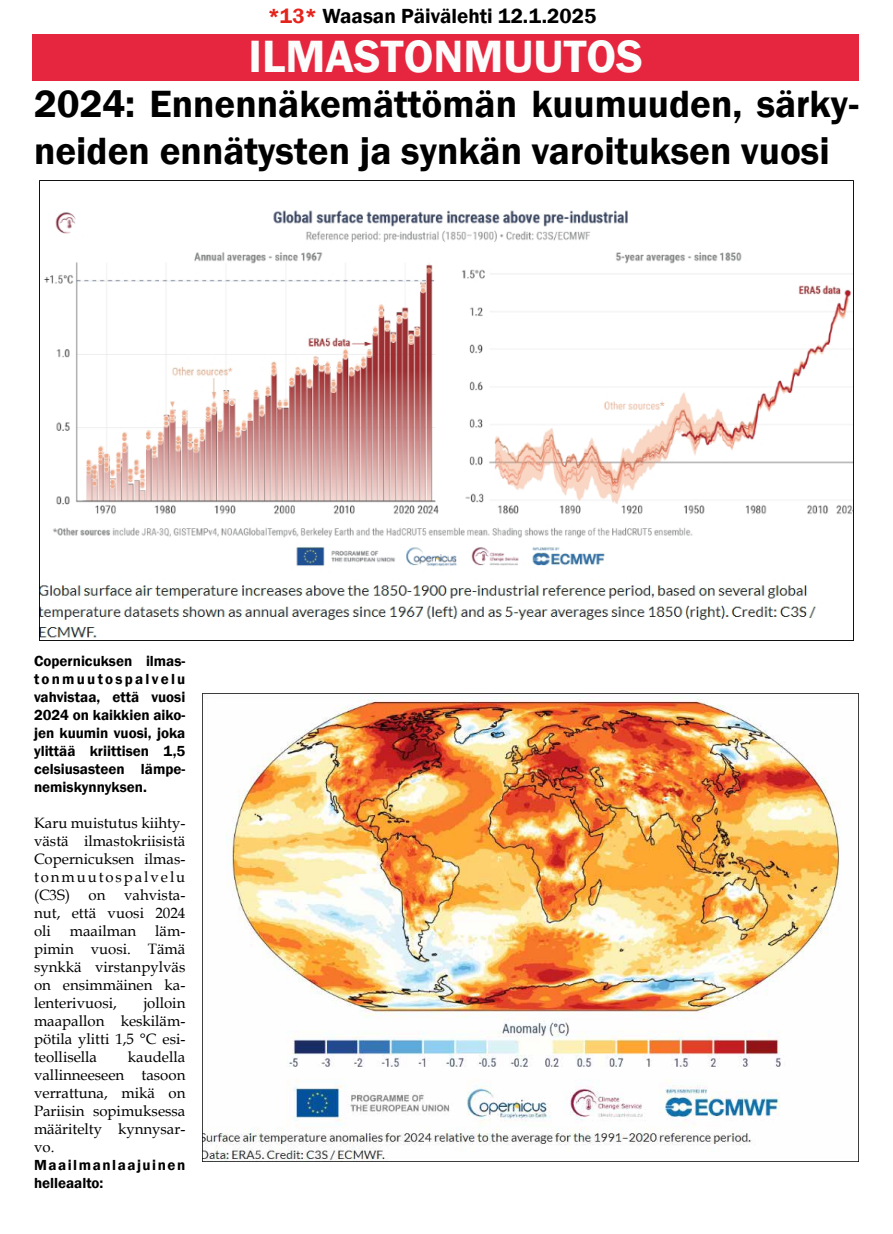
<style>
.page{position:relative;width:893px;height:1234px;background:#fff}
.page>*{position:absolute;margin:0;border:0;box-sizing:border-box;transform-origin:0 0}
.t1{font:600 46.5px "Franklin Gothic";color:#fbfdfc}
.t2{font:600 39px/46.8px "Franklin Gothic";color:#000}
.t3{font:600 21px "Franklin Gothic";color:#000}
.t4{font:15px/18px "Book Antiqua";color:#000;text-align:justify}
.t5{font:600 15px/18px "Franklin Gothic";color:#000;text-align:justify}
.t6{font:600 15px/18px "Franklin Gothic";letter-spacing:.105em;color:#000}
.s1{color:#e5231d}
</style>
<div class="page">
<div style="left:33px;top:34px;width:826px;height:47px;background:#e6263e"></div>
<img style="left:40px;top:210px;width:813px;height:428px">
<img style="left:202px;top:693px;width:657px;height:468px">
<h3 class="t3" style="left:268px;top:3px;width:330px"><span class="s1">*13*</span> Waasan Päivälehti 12.1.2025</h3>
<h1 class="t1" style="left:249px;top:28px;width:396px">ILMASTONMUUTOS</h1>
<h2 class="t2" style="left:34px;top:81px;width:826px">2024: Ennennäkemättömän kuumuuden, särky&shy;neiden ennätysten ja synkän varoituksen vuosi</h2>
<p class="t5" style="left:34px;top:651px;width:153px">Copernicuksen ilmas&shy;tonmuutospalvelu vahvistaa, että vuosi 2024 on kaikkien aiko&shy;jen kuumin vuosi, joka ylittää kriittisen 1,5 celsiusasteen lämpe&shy;nemiskynnyksen.</p>
<p class="t4" style="left:34px;top:813px;width:153px">Karu muistutus kiihty&shy;västä ilmastokriisistä Copernicuksen ilmas&shy;tonmuutospalvelu (C3S) on vahvista&shy;nut, että vuosi 2024 oli</p>
<p class="t4" style="left:34px;top:921px;width:153px;text-indent:121px">läm&shy;pimin vuosi. Tämä synkkä virstanpylväs on ensimmäinen ka&shy;lenterivuosi,</p>
<p class="t4" style="left:70px;top:921px;width:68px">maailman</p>
<p class="t4" style="left:34px;top:993px;width:153px;text-indent:110px">jolloin maapallon keskiläm&shy;pötila ylitti 1,5 °C esi&shy;teollisella</p>
<p class="t4" style="left:34px;top:1047px;width:153px;text-indent:94px">kaudella vallinneeseen tasoon verrattuna, mikä on Pariisin sopimuksessa määritelty kynnysar&shy;vo.</p>
<p class="t6" style="left:34px;top:1155px;width:153px">Maailmanlaajuinen helleaalto:</p>
</div>
